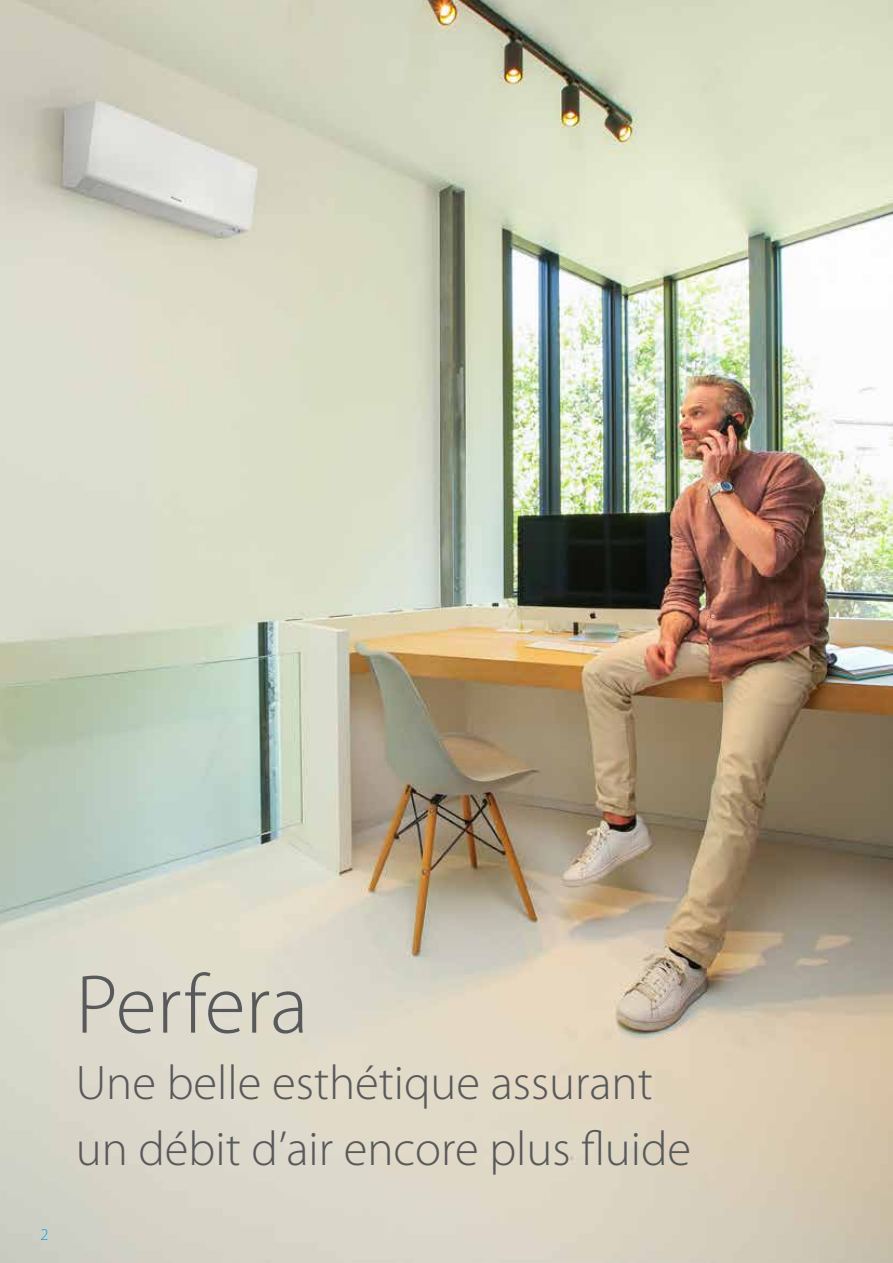
<style>
.page{position:relative;width:893px;height:1263px;background:#fff}
.page>*{position:absolute;margin:0;border:0;box-sizing:border-box;transform-origin:0 0}
.t1{font:300 84px "Myriad Pro";color:#58595b}
.t2{font:300 48.75px/66px "Myriad Pro";color:#58595b}
.t3{font:300 16.5px "Myriad Pro";color:#00a1e4}
</style>
<div class="page">
<img style="left:0;top:0;width:893px;height:1263px">
<p class="t3" style="left:40px;top:1225px;width:10px">2</p>
<h1 class="t1" style="left:76px;top:958px;width:234px">Perfera</h1>
<p class="t2" style="left:76px;top:1050px;width:617px">Une belle esthétique assurant un débit d’air encore plus fluide</p>
</div>
